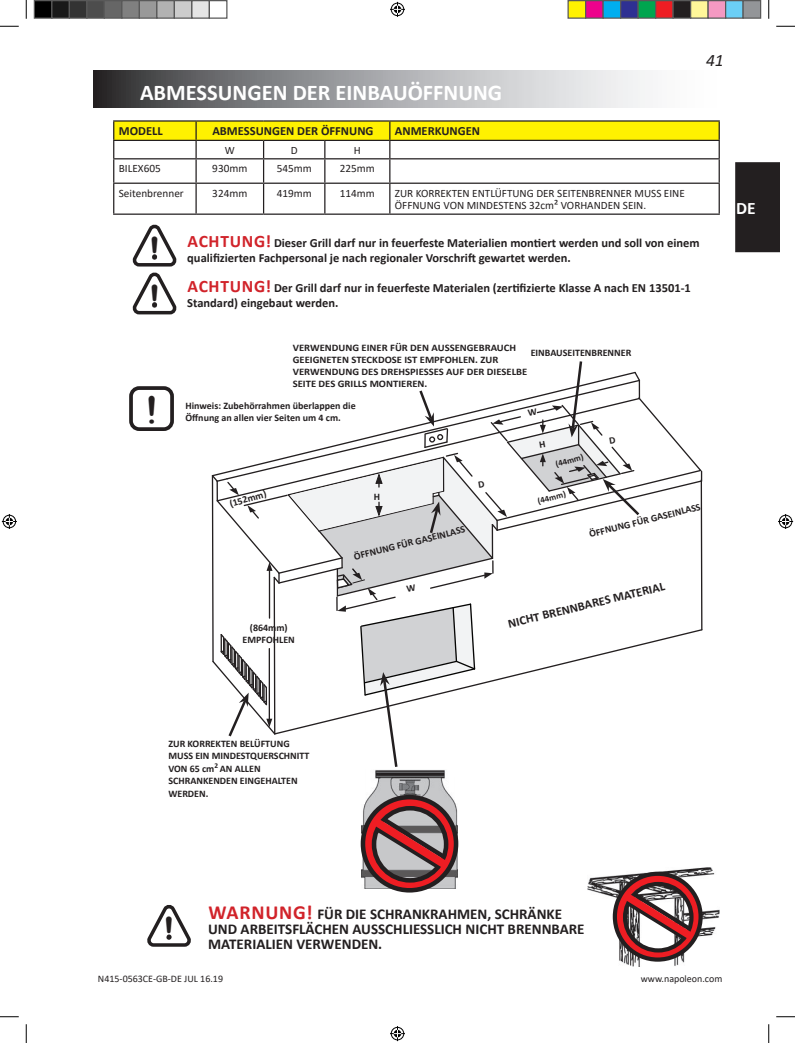
<style>
.page{position:relative;width:795px;height:1043px;background:#fff}
.page>*{position:absolute;margin:0;border:0;box-sizing:border-box;transform-origin:0 0}
.t1{font:700 44.75px "Courier New";color:#231f20;scale:.85 1}
.t2{font:700 37px "Courier New";color:#231f20;scale:.96 1}
.t3{font:700 22.5px "Calibri";color:#fff}
.t4{font:italic 17.5px "Calibri";color:#231f20}
.t5{font:700 17.5px "Calibri";color:#fff}
.t6{font:700 15px/15px "Calibri";color:#231f20}
.t7{font:700 12.5px/15px "Calibri";color:#231f20}
.t8{font:11.25px/12.5px "Calibri";color:#231f20}
.t9{font:700 10px/12.5px "Calibri";color:#231f20}
.t10{font:700 10px/12px "Calibri";color:#231f20;scale:1.06 1}
.t11{font:10px "Calibri";color:#231f20}
.t12{font:700 8.75px "Calibri";color:#231f20}
.s1{font-size:12.5px}
.s2{font-size:17.5px;color:#d1232a}
.s3{font-size:20px;color:#d1232a}
</style>
<div class="page">
<div style="left:736px;top:163px;width:44px;height:88px;background:#231f20"></div>
<div style="left:735px;top:162px;width:45px;height:90px;border:1px solid #231f20"></div>
<svg style="left:94px;top:71px;width:551px;height:36px;background:#9d9ea1"></svg>
<hr style="left:113px;top:120px;width:83px;height:2px;background:#231f20">
<hr style="left:196px;top:120px;width:68px;height:2px;background:#231f20">
<hr style="left:264px;top:120px;width:61px;height:2px;background:#231f20">
<hr style="left:325px;top:120px;width:65px;height:2px;background:#231f20">
<hr style="left:390px;top:120px;width:330px;height:2px;background:#231f20">
<svg style="left:113px;top:121px;width:607px;height:92px"></svg>
<hr style="left:113px;top:213px;width:83px;height:2px;background:#231f20">
<hr style="left:196px;top:213px;width:68px;height:2px;background:#231f20">
<hr style="left:264px;top:213px;width:61px;height:2px;background:#231f20">
<hr style="left:325px;top:213px;width:65px;height:2px;background:#231f20">
<hr style="left:390px;top:213px;width:330px;height:2px;background:#231f20">
<img style="left:587px;top:867px;width:133px;height:99px">
<div style="left:615px;top:874px;width:85px;height:85px;border:8px solid #ee1d23;border-radius:50%"></div>
<div style="left:613px;top:871px;width:90px;height:90px;border:4px solid #231f20;border-radius:50%"></div>
<div style="left:623px;top:881px;width:71px;height:71px;border:4px solid #231f20;border-radius:50%"></div>
<svg style="left:617px;top:886px;width:84px;height:60px"></svg>
<img style="left:362px;top:770px;width:95px;height:118px">
<div style="left:364px;top:797px;width:91px;height:92px;border:9px solid #ee1d23;border-radius:50%"></div>
<div style="left:361px;top:795px;width:97px;height:97px;border:5px solid #231f20;border-radius:50%"></div>
<div style="left:372px;top:806px;width:76px;height:76px;border:5px solid #231f20;border-radius:50%"></div>
<svg style="left:365px;top:810px;width:92px;height:66px;background:#966063"></svg>
<div style="left:359px;top:767px;width:5px;height:36px;background:#fff"></div>
<div style="left:455px;top:767px;width:6px;height:35px;background:#fff"></div>
<div style="left:448px;top:762px;width:12px;height:14px;background:#fff"></div>
<svg style="left:147px;top:905px;width:44px;height:42px"></svg>
<svg style="left:132px;top:224px;width:45px;height:91px"></svg>
<div style="left:129px;top:386px;width:45px;height:45px;border:4px solid #231f20;border-radius:8px"></div>
<svg style="left:0;top:25px;width:19px;height:2px"></svg>
<svg style="left:776px;top:25px;width:19px;height:2px"></svg>
<svg style="left:0;top:1016px;width:19px;height:1px"></svg>
<svg style="left:776px;top:1016px;width:19px;height:1px"></svg>
<svg style="left:25px;top:0;width:2px;height:19px"></svg>
<svg style="left:25px;top:1024px;width:2px;height:18px"></svg>
<svg style="left:768px;top:0;width:2px;height:19px"></svg>
<svg style="left:768px;top:1024px;width:2px;height:18px"></svg>
<svg style="left:390px;top:2px;width:15px;height:15px"></svg>
<svg style="left:390px;top:1026px;width:15px;height:15px"></svg>
<svg style="left:2px;top:514px;width:15px;height:15px"></svg>
<svg style="left:778px;top:514px;width:15px;height:15px"></svg>
<div style="left:34px;top:1px;width:18px;height:17px;background:#000"></div>
<div style="left:34px;top:0;width:19px;height:19px;border:1px solid #595959"></div>
<div style="left:52px;top:1px;width:17px;height:17px;background:#191919"></div>
<div style="left:51px;top:0;width:19px;height:19px;border:1px solid #595959"></div>
<div style="left:69px;top:1px;width:18px;height:17px;background:#333"></div>
<div style="left:69px;top:0;width:19px;height:19px;border:1px solid #595959"></div>
<div style="left:87px;top:1px;width:17px;height:17px;background:#4d4d4d"></div>
<div style="left:86px;top:0;width:19px;height:19px;border:1px solid #595959"></div>
<div style="left:104px;top:1px;width:18px;height:17px;background:#666"></div>
<div style="left:104px;top:0;width:19px;height:19px;border:1px solid #595959"></div>
<div style="left:122px;top:1px;width:17px;height:17px;background:#808080"></div>
<div style="left:121px;top:0;width:19px;height:19px;border:1px solid #595959"></div>
<div style="left:139px;top:1px;width:18px;height:17px;background:#999"></div>
<div style="left:139px;top:0;width:19px;height:19px;border:1px solid #595959"></div>
<div style="left:157px;top:1px;width:17px;height:17px;background:#b2b2b2"></div>
<div style="left:156px;top:0;width:19px;height:19px;border:1px solid #595959"></div>
<div style="left:174px;top:1px;width:18px;height:17px;background:#ccc"></div>
<div style="left:174px;top:0;width:19px;height:19px;border:1px solid #595959"></div>
<div style="left:192px;top:1px;width:17px;height:17px;background:#e5e5e5"></div>
<div style="left:191px;top:0;width:19px;height:19px;border:1px solid #595959"></div>
<div style="left:209px;top:0;width:19px;height:19px;border:1px solid #595959"></div>
<div style="left:568px;top:1px;width:18px;height:17px;background:#fff101"></div>
<div style="left:568px;top:0;width:18px;height:19px;border:1px solid #595959"></div>
<div style="left:586px;top:1px;width:17px;height:17px;background:#ed028c"></div>
<div style="left:585px;top:0;width:19px;height:19px;border:1px solid #595959"></div>
<div style="left:603px;top:1px;width:18px;height:17px;background:#00aeef"></div>
<div style="left:603px;top:0;width:18px;height:19px;border:1px solid #595959"></div>
<div style="left:621px;top:1px;width:17px;height:17px;background:#2e3092"></div>
<div style="left:620px;top:0;width:19px;height:19px;border:1px solid #595959"></div>
<div style="left:638px;top:1px;width:18px;height:17px;background:#00a54f"></div>
<div style="left:638px;top:0;width:18px;height:19px;border:1px solid #595959"></div>
<div style="left:656px;top:1px;width:17px;height:17px;background:#ee1d23"></div>
<div style="left:655px;top:0;width:19px;height:19px;border:1px solid #595959"></div>
<div style="left:673px;top:1px;width:18px;height:17px;background:#231f20"></div>
<div style="left:673px;top:0;width:18px;height:19px;border:1px solid #595959"></div>
<div style="left:691px;top:1px;width:17px;height:17px;background:#fff79a"></div>
<div style="left:690px;top:0;width:19px;height:19px;border:1px solid #595959"></div>
<div style="left:708px;top:1px;width:18px;height:17px;background:#f499c2"></div>
<div style="left:708px;top:0;width:18px;height:19px;border:1px solid #595959"></div>
<div style="left:726px;top:1px;width:17px;height:17px;background:#6bcff6"></div>
<div style="left:725px;top:0;width:19px;height:19px;border:1px solid #595959"></div>
<div style="left:743px;top:1px;width:18px;height:17px;background:#939598"></div>
<div style="left:743px;top:0;width:18px;height:19px;border:1px solid #595959"></div>
<svg style="left:211px;top:361px;width:492px;height:406px"></svg>
<h3 class="t3" style="left:140px;top:81px;width:364px">ABMESSUNGEN DER EINBAUÖFFNUNG</h3>
<p class="t7" style="left:119px;top:124px;width:45px">MODELL</p>
<p class="t7" style="left:212px;top:124px;width:163px">ABMESSUNGEN DER ÖFFNUNG</p>
<p class="t7" style="left:395px;top:124px;width:87px">ANMERKUNGEN</p>
<p class="t8" style="left:225px;top:144px;width:12px">W</p>
<p class="t8" style="left:291px;top:144px;width:8px">D</p>
<p class="t8" style="left:354px;top:144px;width:9px">H</p>
<p class="t8" style="left:119px;top:162px;width:44px">BILEX605</p>
<p class="t8" style="left:212px;top:162px;width:37px">930mm</p>
<p class="t8" style="left:277px;top:162px;width:37px">545mm</p>
<p class="t8" style="left:340px;top:162px;width:37px">225mm</p>
<p class="t8" style="left:119px;top:187px;width:67px">Seitenbrenner</p>
<p class="t8" style="left:212px;top:187px;width:37px">324mm</p>
<p class="t8" style="left:277px;top:187px;width:37px">419mm</p>
<p class="t8" style="left:340px;top:187px;width:37px">114mm</p>
<p class="t8" style="left:395px;top:186px;width:291px">ZUR KORREKTEN ENTLÜFTUNG DER SEITENBRENNER MUSS EINE<br>ÖFFNUNG VON MINDESTENS 32cm<span class="s1">²</span> VORHANDEN SEIN.</p>
<h3 class="t4" style="left:706px;top:54px;width:19px">41</h3>
<h2 class="t2" style="left:144px;top:224px;width:24px">!</h2>
<h2 class="t2" style="left:144px;top:272px;width:24px">!</h2>
<h1 class="t1" style="left:141px;top:381px;width:28px">!</h1>
<p class="t7" style="left:187px;top:235px;width:514px"><span class="s2">ACHTUNG!</span> Dieser Grill darf nur in feuerfeste Materialien montiert werden und soll von einem qualifizierten Fachpersonal je nach regionaler Vorschrift gewartet werden.</p>
<p class="t7" style="left:187px;top:280px;width:505px"><span class="s2">ACHTUNG!</span> Der Grill darf nur in feuerfeste Materialen (zertifizierte Klasse A nach EN 13501-1<br>Standard) eingebaut werden.</p>
<p class="t10" style="left:293px;top:341px;width:223px">VERWENDUNG EINER FÜR DEN AUSSENGEBRAUCH GEEIGNETEN STECKDOSE IST EMPFOHLEN. ZUR VERWENDUNG DES DREHSPIESSES AUF DER DIESELBE SEITE DES GRILLS MONTIEREN.</p>
<p class="t9" style="left:531px;top:347px;width:102px">EINBAUSEITENBRENNER</p>
<p class="t9" style="left:186px;top:400px;width:172px;line-height:12px">Hinweis: Zubehörrahmen überlappen die<br>Öffnung an allen vier Seiten um 4 cm.</p>
<p class="t9" style="left:228px;top:497px;width:39px;rotate:-16deg">(152mm)</p>
<p class="t9" style="left:374px;top:490px;width:8px">H</p>
<p class="t9" style="left:243px;top:621px;width:54px;text-align:center">(864mm)<br>EMPFOHLEN</p>
<p class="t9" style="left:353px;top:550px;width:116px;rotate:-14deg">ÖFFNUNG FÜR GASEINLASS</p>
<p class="t12" style="left:554px;top:458px;width:30px;rotate:-15deg">(44mm)</p>
<p class="t12" style="left:536px;top:495px;width:30px;rotate:-14deg">(44mm)</p>
<p class="t9" style="left:588px;top:528px;width:116px;rotate:-14deg">ÖFFNUNG FÜR GASEINLASS</p>
<p class="t7" style="left:507px;top:617px;width:162px;rotate:-14deg">NICHT BRENNBARES MATERIAL</p>
<h3 class="t5" style="left:736px;top:200px;width:21px">DE</h3>
<p class="t9" style="left:168px;top:737px;width:143px">ZUR KORREKTEN BELÜFTUNG<br>MUSS EIN MINDESTQUERSCHNITT<br>VON 65 cm<sup>2</sup> AN ALLEN<br>SCHRANKENDEN EINGEHALTEN<br>WERDEN.</p>
<h2 class="t2" style="left:159px;top:904px;width:24px">!</h2>
<p class="t6" style="left:208px;top:906px;width:378px"><span class="s3">WARNUNG!</span> FÜR DIE SCHRANKRAHMEN, SCHRÄNKE<br>UND ARBEITSFLÄCHEN AUSSCHLIESSLICH NICHT BRENNBARE<br>MATERIALIEN VERWENDEN.</p>
<p class="t11" style="left:98px;top:974px;width:127px">N415-0563CE-GB-DE JUL 16.19</p>
<p class="t11" style="left:641px;top:974px;width:83px">www.napoleon.com</p>
</div>
